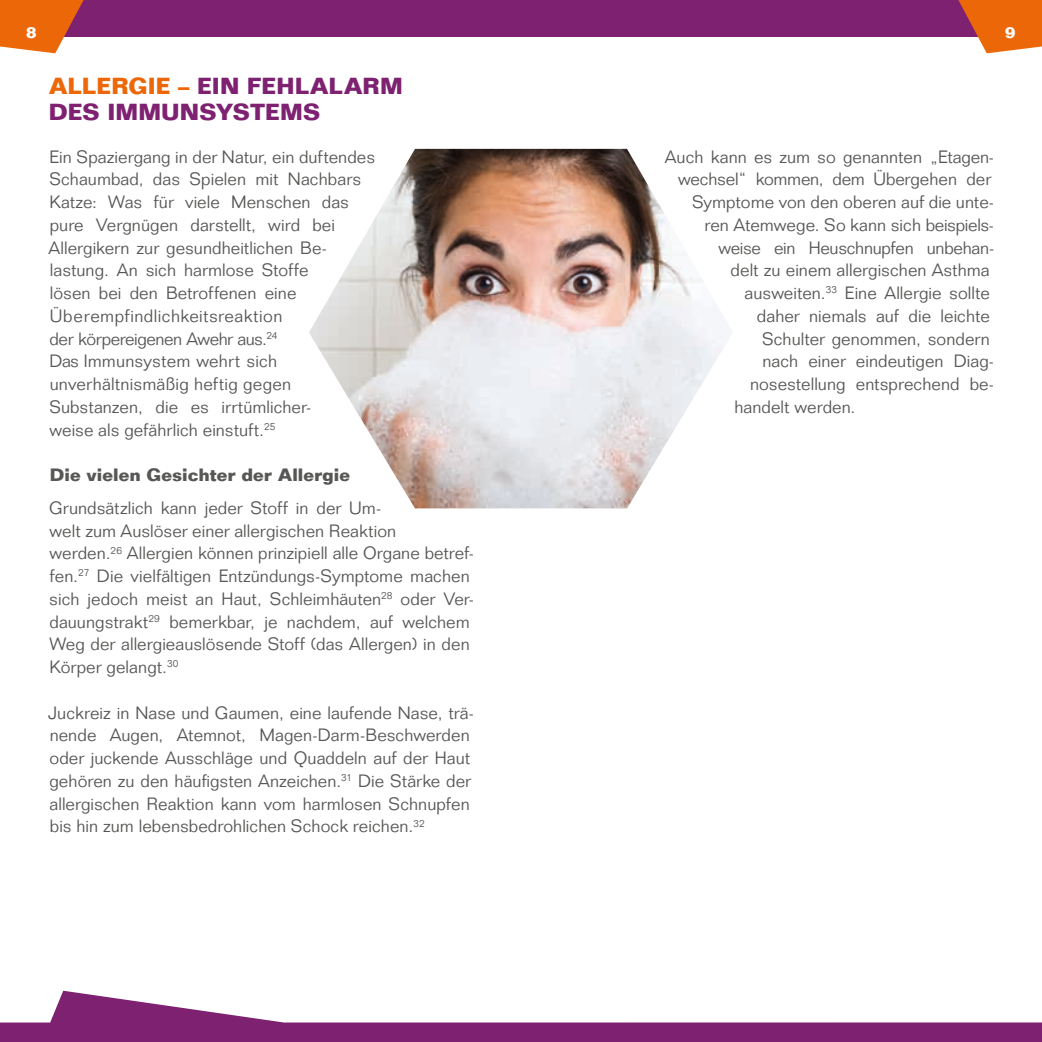
<style>
.page{position:relative;width:1042px;height:1042px;background:#fff}
.page>*{position:absolute;margin:0;border:0;box-sizing:border-box;transform-origin:0 0}
.t1{font:700 22.75px/26.2px "Folio";letter-spacing:.005em;color:#7d2170}
.t2{font:300 17.5px/22.8px "Folio Std";letter-spacing:.005em;color:#575756}
.t3{font:700 17.5px "Folio";letter-spacing:.005em;color:#575756}
.t4{font:300 17.5px "Folio Std";letter-spacing:-.015em;color:#575756}
.t5{font:700 15.75px "Folio";color:#fff}
.s1{color:#ec6708}
</style>
<div class="page">
<svg style="left:0;top:990px;width:1042px;height:52px"></svg>
<img style="left:309px;top:149px;width:414px;height:359px">
<div style="left:0;top:0;width:1042px;height:36px;background:#7d2170"></div>
<svg style="left:0;top:0;width:84px;height:53px"></svg>
<svg style="left:958px;top:0;width:84px;height:53px"></svg>
<p class="t5" style="left:26px;top:23px;width:12px">8</p>
<p class="t5" style="left:1005px;top:23px;width:12px">9</p>
<h1 class="t1" style="left:49px;top:72px;width:355px"><span class="s1">ALLERGIE –</span> EIN FEHLALARM<br>DES IMMUNSYSTEMS</h1>
<p class="t2" style="left:48px;top:145px;width:328px">Ein Spaziergang in der Natur, ein duftendes Schaumbad, das Spielen mit Nachbars Katze: Was für viele Menschen das pure Vergnügen darstellt, wird bei Allergikern zur gesundheitlichen Be&shy;lastung. An sich harmlose Stoffe<br>lösen bei den Betroffenen eine Überempfindlichkeitsreaktion<br>der körpereigenen Awehr aus.<sup>24<br></sup>Das Immunsystem wehrt sich unverhältnismäßig heftig gegen Substanzen, die es irrtümlicher-<br>weise als gefährlich einstuft.<sup>25</sup></p>
<p class="t3" style="left:50px;top:464px;width:302px">Die vielen Gesichter der Allergie</p>
<p class="t2" style="left:49px;top:496px;width:426px">Grundsätzlich kann jeder Stoff in der Um-<br>welt zum Auslöser einer allergischen Reaktion<br>werden.<sup>26</sup> Allergien können prinzipiell alle Organe betref&shy;fen.<sup>27</sup> Die vielfältigen Entzündungs-Symptome machen sich jedoch meist an Haut, Schleimhäuten<sup>28</sup> oder Ver&shy;dauungstrakt<sup>29</sup> bemerkbar, je nachdem, auf welchem Weg der allergieauslösende Stoff (das Allergen) in den Körper gelangt.<sup>30</sup></p>
<p class="t2" style="left:48px;top:701px;width:427px">Juckreiz in Nase und Gaumen, eine laufende Nase, trä&shy;nende Augen, Atemnot, Magen-Darm-Beschwerden oder juckende Ausschläge und Quaddeln auf der Haut gehören zu den häufigsten Anzeichen.<sup>31</sup> Die Stärke der allergischen Reaktion kann vom harmlosen Schnupfen bis hin zum lebensbedrohlichen Schock reichen.<sup>32</sup></p>
<p class="t2" style="left:665px;top:145px;width:331px">Auch kann es zum so genannten „Etagen-</p>
<p class="t2" style="left:678px;top:168px;width:314px">wechsel“ kommen, dem Übergehen der</p>
<p class="t2" style="left:692px;top:191px;width:304px">Symptome von den oberen auf die unte-</p>
<p class="t2" style="left:704px;top:213px;width:291px">ren Atemwege. So kann sich beispiels-</p>
<p class="t4" style="left:718px;top:237px;width:277px">weise ein Heuschnupfen unbehan-</p>
<p class="t2" style="left:730px;top:259px;width:260px">delt zu einem allergischen Asthma</p>
<p class="t2" style="left:744px;top:282px;width:247px">ausweiten.<sup>33</sup> Eine Allergie sollte</p>
<p class="t2" style="left:757px;top:304px;width:234px">daher niemals auf die leichte</p>
<p class="t2" style="left:762px;top:327px;width:229px">Schulter genommen, sondern</p>
<p class="t2" style="left:762px;top:350px;width:233px">nach einer eindeutigen Diag-</p>
<p class="t2" style="left:750px;top:373px;width:246px">nosestellung entsprechend be-</p>
<p class="t2" style="left:734px;top:395px;width:123px">handelt werden.</p>
</div>
